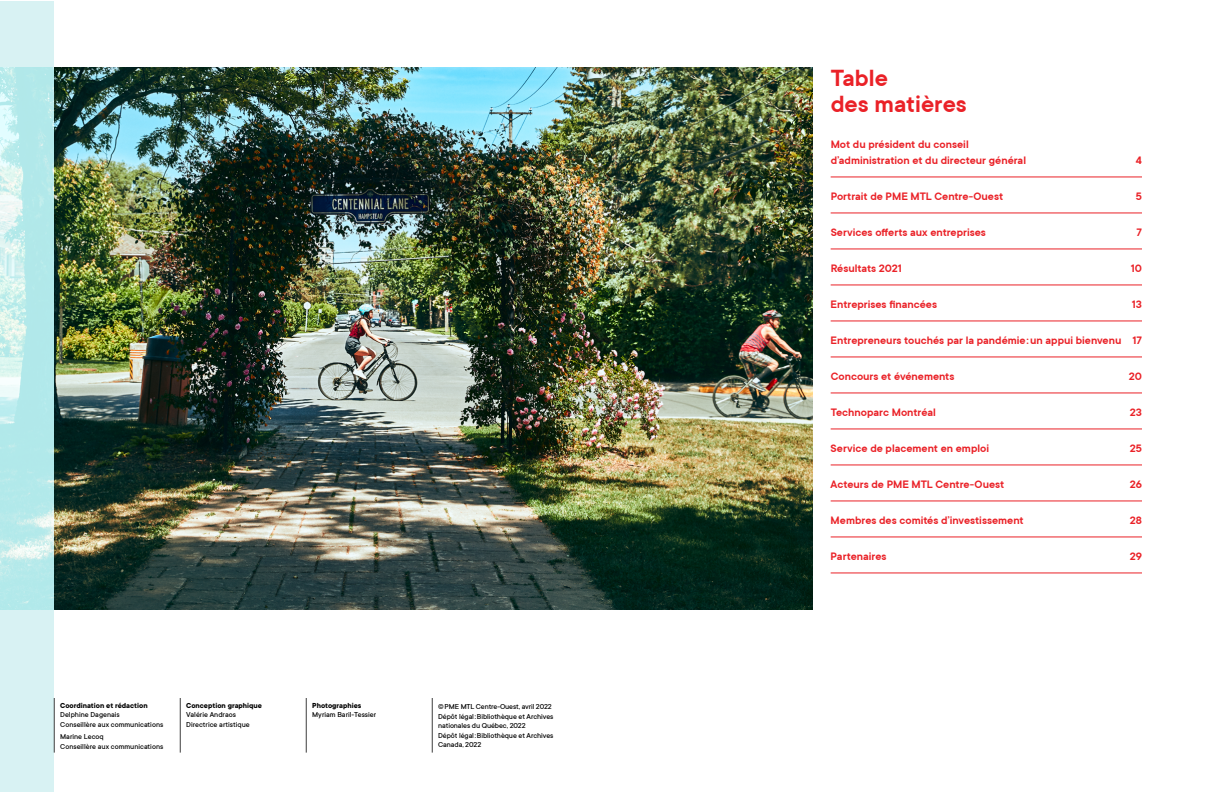
<style>
.page{position:relative;width:1224px;height:792px;background:#fff}
.page>*{position:absolute;margin:0;border:0;box-sizing:border-box;transform-origin:0 0}
.t1{font:600 26px/26px "TT Commons";color:#ea2127}
.t2{font:600 12px/16px "TT Commons";color:#ea2127}
.t3{font:500 8px/9.5px "TT Commons";color:#000}
.t4{font:700 8px "TT Commons";color:#000}
</style>
<div class="page">
<img style="left:54px;top:68px;width:759px;height:542px">
<svg style="left:0;top:1px;width:54px;height:791px;background:#c6edee"></svg>
<hr style="left:831px;top:177px;width:311px;height:1px;background:#ea2127">
<hr style="left:831px;top:213px;width:311px;height:1px;background:#ea2127">
<hr style="left:831px;top:249px;width:311px;height:1px;background:#ea2127">
<hr style="left:831px;top:285px;width:311px;height:1px;background:#ea2127">
<hr style="left:831px;top:321px;width:311px;height:1px;background:#ea2127">
<hr style="left:831px;top:357px;width:311px;height:1px;background:#ea2127">
<hr style="left:831px;top:393px;width:311px;height:1px;background:#ea2127">
<hr style="left:831px;top:429px;width:311px;height:1px;background:#ea2127">
<hr style="left:831px;top:465px;width:311px;height:1px;background:#ea2127">
<hr style="left:831px;top:501px;width:311px;height:1px;background:#ea2127">
<hr style="left:831px;top:537px;width:311px;height:1px;background:#ea2127">
<hr style="left:831px;top:573px;width:311px;height:1px;background:#ea2127">
<hr style="left:54px;top:698px;width:1px;height:55px;background:#3c3c3c">
<hr style="left:180px;top:698px;width:1px;height:55px;background:#3c3c3c">
<hr style="left:306px;top:698px;width:1px;height:55px;background:#3c3c3c">
<hr style="left:432px;top:698px;width:1px;height:55px;background:#3c3c3c">
<p class="t4" style="left:60px;top:701px;width:89px">Coordination et rédaction</p>
<p class="t3" style="left:60px;top:710px;width:105px">Delphine Dagenais<br>Conseillère aux communications</p>
<p class="t3" style="left:60px;top:732px;width:105px">Marine Lecoq<br>Conseillère aux communications</p>
<p class="t4" style="left:186px;top:701px;width:77px">Conception graphique</p>
<p class="t3" style="left:186px;top:710px;width:65px">Valérie Andraos<br>Directrice artistique</p>
<p class="t4" style="left:312px;top:701px;width:51px">Photographies</p>
<p class="t3" style="left:312px;top:710px;width:66px">Myriam Baril-Tessier</p>
<p class="t3" style="left:438px;top:702px;width:117px">©PME MTL Centre-Ouest, avril 2022<br>Dépôt légal:Bibliothèque et Archives nationales du Québec, 2022<br>Dépôt légal:Bibliothèque et Archives<br>Canada, 2022</p>
<h1 class="t1" style="left:831px;top:64px;width:138px">Table<br>des matières</h1>
<p class="t2" style="left:831px;top:136px;width:197px">Mot du président du conseil d’administration et du directeur général</p>
<p class="t2" style="left:1136px;top:152px;width:8px">4</p>
<p class="t2" style="left:831px;top:188px;width:174px">Portrait de PME MTL Centre-Ouest</p>
<p class="t2" style="left:1136px;top:188px;width:8px">5</p>
<p class="t2" style="left:831px;top:224px;width:157px">Services offerts aux entreprises</p>
<p class="t2" style="left:1136px;top:224px;width:7px">7</p>
<p class="t2" style="left:831px;top:260px;width:73px">Résultats 2021</p>
<p class="t2" style="left:1131px;top:260px;width:13px">10</p>
<p class="t2" style="left:831px;top:296px;width:108px">Entreprises financées</p>
<p class="t2" style="left:1132px;top:296px;width:12px">13</p>
<p class="t2" style="left:831px;top:332px;width:313px">Entrepreneurs touchés par la pandémie:un appui bienvenu 17</p>
<p class="t2" style="left:831px;top:368px;width:125px">Concours et événements</p>
<p class="t2" style="left:1129px;top:368px;width:15px">20</p>
<p class="t2" style="left:831px;top:404px;width:107px">Technoparc Montréal</p>
<p class="t2" style="left:1130px;top:404px;width:14px">23</p>
<p class="t2" style="left:831px;top:440px;width:160px">Service de placement en emploi</p>
<p class="t2" style="left:1130px;top:440px;width:14px">25</p>
<p class="t2" style="left:831px;top:476px;width:175px">Acteurs de PME MTL Centre-Ouest</p>
<p class="t2" style="left:1130px;top:476px;width:14px">26</p>
<p class="t2" style="left:831px;top:512px;width:195px">Membres des comités d’investissement</p>
<p class="t2" style="left:1130px;top:512px;width:14px">28</p>
<p class="t2" style="left:831px;top:548px;width:57px">Partenaires</p>
<p class="t2" style="left:1130px;top:548px;width:14px">29</p>
</div>
